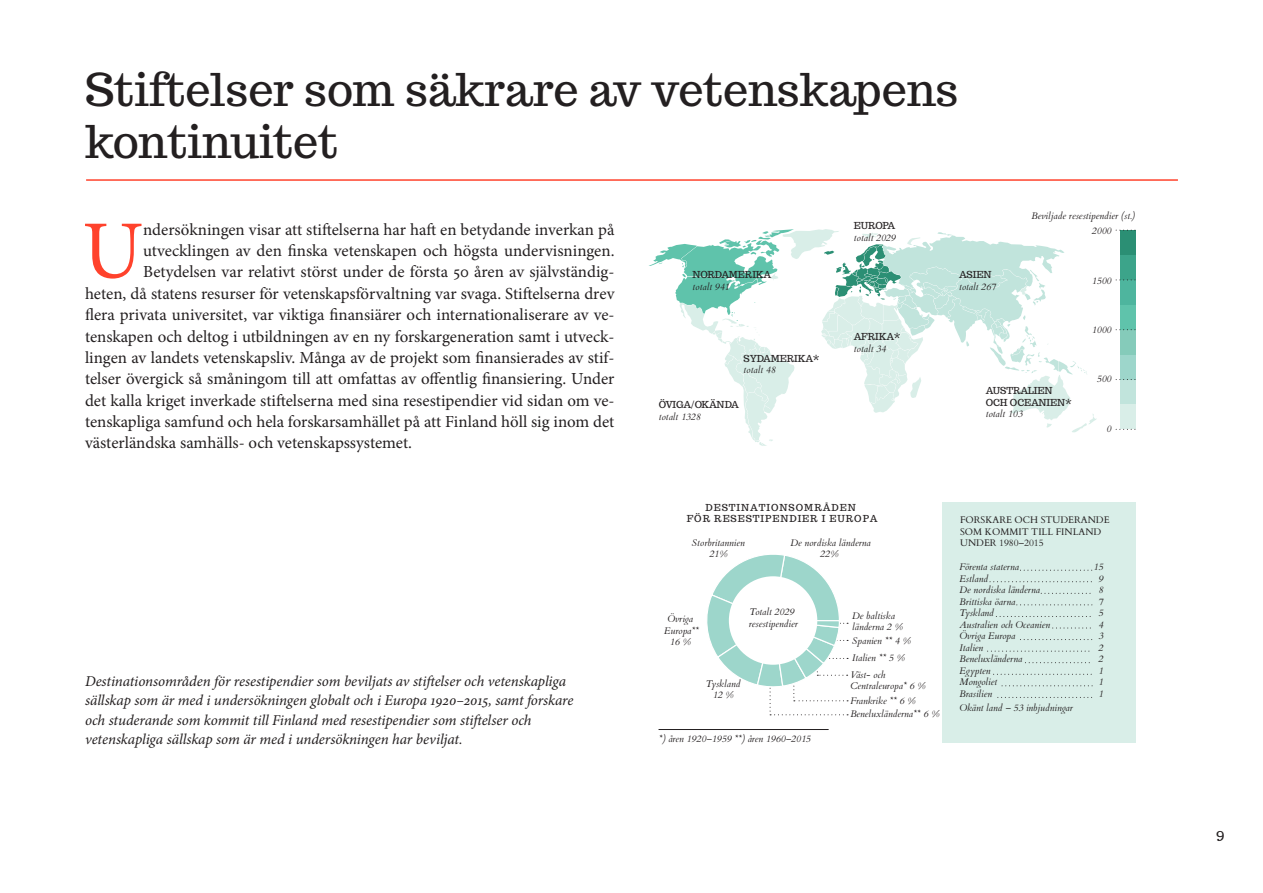
<style>
.page{position:relative;width:1263px;height:893px;background:#fff}
.page>*{position:absolute;margin:0;border:0;box-sizing:border-box;transform-origin:0 0}
.leipis{font:82.65px "Minion Pro";color:#ff422c}
.t1{font:45px/52.5px "Trocchi";color:#231f20}
.leipis-2{font:16.8px "Minion Pro";color:#231f20}
.kuvatekstit{font:italic 15px/19.5px "Minion Pro";letter-spacing:-.01em;color:#231f20}
.t2{font:15px "Trocchi";color:#231f20}
.t3{font:italic 9.6px/11.6px "Cardo";color:#231f20}
.t4{font:9.6px/11.6px "Trocchi";color:#231f20}
.t5{font:9.6px/11.6px "Cardo";color:#231f20}
.t6{font:9.6px/11.6px "Trocchi";letter-spacing:.1em;color:#231f20;text-align:center}
.t7{font:9.6px/11.6px "Trocchi";letter-spacing:-.04em;color:#231f20}
.s1{font-family:"Cardo";font-style:italic}
.s2{font-family:"Trocchi";font-style:normal}
</style>
<div class="page">
<div style="left:1120px;top:230px;width:16px;height:25px;background:#2b8f74"></div>
<div style="left:1120px;top:255px;width:16px;height:25px;background:#3ca48a"></div>
<div style="left:1120px;top:280px;width:16px;height:25px;background:#4eb59e"></div>
<div style="left:1120px;top:305px;width:16px;height:25px;background:#5fc3ab"></div>
<div style="left:1120px;top:330px;width:16px;height:25px;background:#85cbba"></div>
<div style="left:1120px;top:355px;width:16px;height:25px;background:#9dd6cb"></div>
<div style="left:1120px;top:380px;width:16px;height:24px;background:#c1e4dc"></div>
<div style="left:1120px;top:404px;width:16px;height:25px;background:#d9eee8"></div>
<div style="left:943px;top:503px;width:193px;height:240px;background:#d9eee8"></div>
<svg style="left:649px;top:229px;width:448px;height:217px"></svg>
<svg style="left:707px;top:554px;width:141px;height:161px"></svg>
<div style="left:729px;top:576px;width:88px;height:89px;background:#fff;border-radius:50%"></div>
<svg style="left:1020px;top:570px;width:72px;height:1px"></svg>
<svg style="left:990px;top:581px;width:102px;height:1px"></svg>
<svg style="left:1041px;top:593px;width:50px;height:1px"></svg>
<svg style="left:1017px;top:604px;width:75px;height:1px"></svg>
<svg style="left:996px;top:616px;width:95px;height:1px"></svg>
<svg style="left:1053px;top:628px;width:38px;height:1px"></svg>
<svg style="left:1020px;top:639px;width:72px;height:1px"></svg>
<svg style="left:987px;top:651px;width:103px;height:1px"></svg>
<svg style="left:1025px;top:662px;width:65px;height:1px"></svg>
<svg style="left:993px;top:674px;width:99px;height:1px"></svg>
<svg style="left:1002px;top:685px;width:90px;height:1px"></svg>
<svg style="left:998px;top:697px;width:94px;height:1px"></svg>
<hr style="left:659px;top:729px;width:169px;height:1px;background:#231f20">
<hr style="left:86px;top:179px;width:1092px;height:2px;background:#ff422c">
<p class="t1" style="left:85px;top:63px;width:875px">Stiftelser som säkrare av vetenskapens kontinuitet</p>
<p class="leipis" style="left:82px;top:196px;width:62px">U</p>
<p class="leipis-2" style="left:143px;top:218px;width:473px">ndersökningen visar att stiftelserna har haft en betydande inverkan på</p>
<p class="leipis-2" style="left:143px;top:239px;width:473px">utvecklingen av den finska vetenskapen och högsta undervisningen.</p>
<p class="leipis-2" style="left:143px;top:261px;width:473px">Betydelsen var relativt störst under de första 50 åren av självständig-</p>
<p class="leipis-2" style="left:85px;top:282px;width:531px">heten, då statens resurser för vetenskapsförvaltning var svaga. Stiftelserna drev</p>
<p class="leipis-2" style="left:85px;top:304px;width:531px">flera privata universitet, var viktiga finansiärer och internationaliserare av ve-</p>
<p class="leipis-2" style="left:85px;top:325px;width:531px">tenskapen och deltog i utbildningen av en ny forskargeneration samt i utveck-</p>
<p class="leipis-2" style="left:85px;top:346px;width:531px">lingen av landets vetenskapsliv. Många av de projekt som finansierades av stif-</p>
<p class="leipis-2" style="left:85px;top:368px;width:531px">telser övergick så småningom till att omfattas av offentlig finansiering. Under</p>
<p class="leipis-2" style="left:85px;top:389px;width:531px">det kalla kriget inverkade stiftelserna med sina resestipendier vid sidan om ve-</p>
<p class="leipis-2" style="left:85px;top:410px;width:531px">tenskapliga samfund och hela forskarsamhället på att Finland höll sig inom det</p>
<p class="leipis-2" style="left:85px;top:432px;width:329px">västerländska samhälls- och vetenskapssystemet.</p>
<p class="kuvatekstit" style="left:85px;top:671px;width:490px">Destinationsområden för resestipendier som beviljats av stiftelser och vetenskapliga sällskap som är med i undersökningen globalt och i Europa 1920–2015, samt forskare och studerande som kommit till Finland med resestipendier som stiftelser och vetenskapliga sällskap som är med i undersökningen har beviljat.</p>
<p class="t4" style="left:692px;top:269px;width:80px">NORDAMERIKA <span class="s1">totalt 941</span></p>
<p class="t4" style="left:743px;top:352px;width:78px">SYDAMERIKA* <span class="s1">totalt 48</span></p>
<p class="t7" style="left:659px;top:399px;width:82px">ÖVIGA/OKÄNDA <span class="s1">totalt 1328</span></p>
<p class="t3" style="left:854px;top:220px;width:43px"><span class="s2">EUROPA </span>totalt 2029</p>
<p class="t3" style="left:854px;top:331px;width:48px"><span class="s2">AFRIKA* </span>totalt 34</p>
<p class="t3" style="left:1031px;top:210px;width:105px">Beviljade resestipendier (st.)</p>
<p class="t3" style="left:959px;top:269px;width:38px"><span class="s2">ASIEN </span>totalt 267</p>
<p class="t4" style="left:986px;top:385px;width:88px">AUSTRALIEN<br>OCH OCEANIEN* <span class="s1">totalt 103</span></p>
<p class="t3" style="left:1092px;top:225px;width:21px">2000</p>
<p class="t3" style="left:1092px;top:275px;width:21px">1500</p>
<p class="t3" style="left:1092px;top:324px;width:21px">1000</p>
<p class="t3" style="left:1097px;top:373px;width:16px">500</p>
<p class="t3" style="left:1106px;top:423px;width:6px">0</p>
<p class="t6" style="left:687px;top:501px;width:192px">DESTINATIONSOMRÅDEN<br>FÖR RESESTIPENDIER I EUROPA</p>
<p class="t3" style="left:692px;top:537px;width:54px;text-align:center">Storbritannien<br>21%</p>
<p class="t3" style="left:790px;top:537px;width:82px;text-align:center">De nordiska länderna<br>22%</p>
<p class="t3" style="left:664px;top:613px;width:36px;text-align:center">Övriga<br>Europa**<br>16 %</p>
<p class="t3" style="left:749px;top:606px;width:51px">Totalt 2029 resestipendier</p>
<p class="t3" style="left:706px;top:678px;width:36px;text-align:center">Tyskland<br>12 %</p>
<p class="t3" style="left:659px;top:733px;width:154px">*) åren 1920–1959 **) åren 1960–2015</p>
<p class="t3" style="left:852px;top:610px;width:52px">De baltiska länderna 2 %</p>
<p class="t3" style="left:852px;top:634px;width:60px">Spanien ** 4 %</p>
<p class="t3" style="left:852px;top:652px;width:54px">Italien ** 5 %</p>
<p class="t3" style="left:850px;top:669px;width:76px">Väst- och<br>Centraleuropa* 6 %</p>
<p class="t3" style="left:850px;top:694px;width:90px;line-height:13.6px">Frankrike ** 6 %<br>Beneluxländerna** 6 %</p>
<p class="t5" style="left:960px;top:515px;width:151px">FORSKARE OCH STUDERANDE<br>SOM KOMMIT TILL FINLAND<br>UNDER 1980–2015</p>
<p class="t3" style="left:959px;top:561px;width:92px">Förenta staterna<br>Estland<br>De nordiska länderna<br>Brittiska öarna<br>Tyskland<br>Australien och Oceanien<br>Övriga Europa<br>Italien<br>Beneluxländerna<br>Egypten<br>Mongoliet<br>Brasilien</p>
<p class="t3" style="left:1093px;top:561px;width:11px;text-align:center">15<br>9<br>8<br>7<br>5<br>4<br>3<br>2<br>2<br>1<br>1<br>1</p>
<p class="t3" style="left:959px;top:702px;width:115px">Okänt land – 53 inbjudningar</p>
<p class="t2" style="left:1216px;top:824px;width:11px">9</p>
</div>
